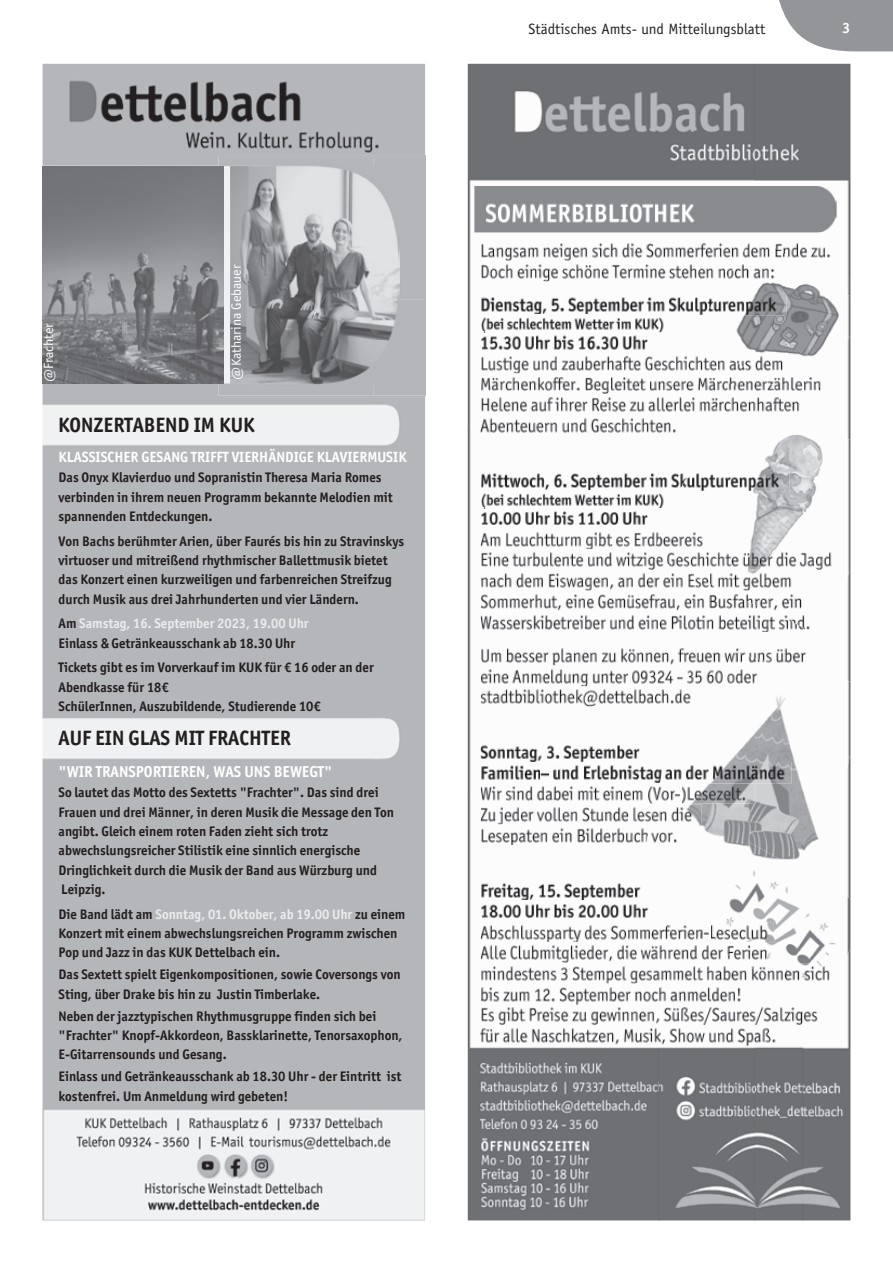
<style>
.page{position:relative;width:893px;height:1263px;background:#fff}
.page>*{position:absolute;margin:0;border:0;box-sizing:border-box;transform-origin:0 0}
.t1{font:700 20.85px "Officina Sans ITC Pro";color:#231f20}
.t2{font:700 15.9px "Officina Sans ITC Pro";color:#fff}
.t3{font:15px "Officina Sans Std";color:#231f20}
.t4{font:700 15px "Officina Sans Std";color:#fff}
.t5{font:700 14.85px "Officina Sans ITC Pro";color:#fff}
.t6{font:700 13.8px/19.4px "Officina Sans ITC Pro";color:#231f20}
.t7{font:13.5px "Officina Sans ITC Pro";color:#fff}
.s1{color:#ececee}
</style>
<div class="page">
<svg style="left:779px;top:0;width:114px;height:51px;background:#a2a4a6"></svg>
<img style="left:43px;top:64px;width:382px;height:1156px">
<div style="left:374px;top:156px;width:52px;height:240px;background:#b5b6b9"></div>
<img style="left:218px;top:156px;width:156px;height:48px">
<img style="left:224px;top:204px;width:6px;height:144px">
<img style="left:218px;top:348px;width:156px;height:48px">
<img style="left:230px;top:166px;width:169px;height:218px">
<img style="left:43px;top:166px;width:181px;height:217px">
<img style="left:468px;top:64px;width:287px;height:367px">
<img style="left:755px;top:64px;width:95px;height:170px">
<img style="left:468px;top:431px;width:123px;height:368px">
<img style="left:803px;top:1005px;width:47px;height:215px">
<img style="left:468px;top:799px;width:191px;height:421px">
<img style="left:659px;top:1045px;width:96px;height:175px">
<img style="left:755px;top:1047px;width:48px;height:173px">
<div style="left:474px;top:186px;width:363px;height:46px;background:#898b8e"></div>
<img style="left:654px;top:394px;width:196px;height:242px">
<img style="left:693px;top:234px;width:157px;height:170px">
<img style="left:644px;top:643px;width:206px;height:239px">
<img style="left:704px;top:871px;width:146px;height:134px">
<img style="left:733px;top:842px;width:88px;height:50px">
<img style="left:481px;top:241px;width:356px;height:20px">
<img style="left:738px;top:241px;width:57px;height:20px">
<img style="left:481px;top:262px;width:245px;height:19px">
<img style="left:726px;top:262px;width:55px;height:19px">
<img style="left:481px;top:294px;width:224px;height:21px">
<img style="left:705px;top:294px;width:82px;height:21px">
<img style="left:481px;top:315px;width:189px;height:17px">
<img style="left:481px;top:332px;width:177px;height:21px">
<img style="left:481px;top:353px;width:241px;height:20px">
<img style="left:722px;top:353px;width:71px;height:20px">
<img style="left:481px;top:374px;width:350px;height:20px">
<img style="left:723px;top:383px;width:29px;height:11px">
<img style="left:755px;top:374px;width:72px;height:20px">
<img style="left:481px;top:395px;width:328px;height:20px">
<img style="left:714px;top:395px;width:82px;height:20px">
<img style="left:787px;top:395px;width:22px;height:13px">
<img style="left:481px;top:416px;width:202px;height:19px">
<img style="left:481px;top:470px;width:199px;height:21px">
<img style="left:680px;top:470px;width:109px;height:21px">
<img style="left:481px;top:491px;width:189px;height:17px">
<img style="left:481px;top:507px;width:177px;height:22px">
<img style="left:481px;top:529px;width:173px;height:20px">
<img style="left:654px;top:529px;width:55px;height:20px">
<img style="left:481px;top:550px;width:170px;height:20px">
<img style="left:651px;top:550px;width:190px;height:20px">
<img style="left:481px;top:571px;width:201px;height:19px">
<img style="left:682px;top:571px;width:120px;height:19px">
<img style="left:481px;top:591px;width:245px;height:20px">
<img style="left:726px;top:591px;width:86px;height:20px">
<img style="left:481px;top:612px;width:290px;height:20px">
<img style="left:771px;top:612px;width:46px;height:20px">
<img style="left:481px;top:645px;width:334px;height:20px">
<img style="left:687px;top:645px;width:97px;height:20px">
<img style="left:481px;top:666px;width:201px;height:41px">
<img style="left:688px;top:666px;width:76px;height:20px">
<svg style="left:677px;top:666px;width:9px;height:20px"></svg>
<img style="left:686px;top:666px;width:2px;height:20px">
<img style="left:677px;top:687px;width:21px;height:20px">
<img style="left:481px;top:741px;width:168px;height:21px">
<img style="left:481px;top:762px;width:179px;height:21px">
<img style="left:481px;top:762px;width:60px;height:1px">
<img style="left:541px;top:763px;width:7px;height:20px">
<img style="left:660px;top:762px;width:131px;height:21px">
<img style="left:558px;top:762px;width:91px;height:1px">
<img style="left:553px;top:763px;width:5px;height:20px">
<svg style="left:541px;top:762px;width:17px;height:1px"></svg>
<img style="left:481px;top:784px;width:174px;height:19px">
<img style="left:655px;top:784px;width:20px;height:19px">
<img style="left:675px;top:784px;width:81px;height:19px">
<svg style="left:681px;top:784px;width:1px;height:19px"></svg>
<img style="left:481px;top:804px;width:169px;height:20px">
<img style="left:650px;top:804px;width:51px;height:20px">
<img style="left:481px;top:825px;width:165px;height:20px">
<img style="left:646px;top:825px;width:42px;height:20px">
<img style="left:481px;top:880px;width:165px;height:20px">
<img style="left:481px;top:900px;width:173px;height:22px">
<img style="left:481px;top:922px;width:217px;height:20px">
<svg style="left:698px;top:929px;width:5px;height:10px"></svg>
<img style="left:703px;top:922px;width:71px;height:20px">
<img style="left:710px;top:922px;width:5px;height:20px">
<svg style="left:709px;top:922px;width:1px;height:20px"></svg>
<img style="left:481px;top:943px;width:225px;height:20px">
<img style="left:706px;top:943px;width:71px;height:20px">
<img style="left:481px;top:963px;width:262px;height:20px">
<img style="left:743px;top:963px;width:98px;height:20px">
<img style="left:481px;top:984px;width:267px;height:20px">
<img style="left:481px;top:1005px;width:346px;height:20px">
<img style="left:481px;top:1026px;width:295px;height:19px">
<img style="left:486px;top:198px;width:221px;height:31px">
<p class="t7" style="left:41px;top:382px;width:60px;rotate:-90deg">@Frachter</p>
<p class="t7" style="left:228px;top:380px;width:116px;rotate:-90deg">@Katharina Gebauer</p>
<h1 class="t1" style="left:58px;top:414px;width:198px">KONZERTABEND IM KUK</h1>
<p class="t5" style="left:59px;top:449px;width:350px">KLASSISCHER GESANG TRIFFT VIERHÄNDIGE KLAVIERMUSIK</p>
<p class="t6" style="left:59px;top:468px;width:336px">Das Onyx Klavierduo und Sopranistin Theresa Maria Romes verbinden in ihrem neuen Programm bekannte Melodien mit spannenden Entdeckungen.</p>
<p class="t6" style="left:59px;top:531px;width:347px">Von Bachs berühmter Arien, über Faurés bis hin zu Stravinskys virtuoser und mitreißend rhythmischer Ballettmusik bietet das Konzert einen kurzweiligen und farbenreichen Streifzug durch Musik aus drei Jahrhunderten und vier Ländern.</p>
<p class="t6" style="left:59px;top:614px;width:252px">Am <span class="s1">Samstag, 16. September 2023, 19.00 Uhr<br></span>Einlass &amp; Getränkeausschank ab 18.30 Uhr</p>
<p class="t6" style="left:59px;top:658px;width:317px">Tickets gibt es im Vorverkauf im KUK für € 16 oder an der<br>Abendkasse für 18€<br>SchülerInnen, Auszubildende, Studierende 10€</p>
<h1 class="t1" style="left:59px;top:726px;width:234px">AUF EIN GLAS MIT FRACHTER</h1>
<p class="t2" style="left:59px;top:763px;width:275px">"WIR TRANSPORTIEREN, WAS UNS BEWEGT"</p>
<p class="t6" style="left:59px;top:783px;width:337px">So lautet das Motto des Sextetts "Frachter". Das sind drei Frauen und drei Männer, in deren Musik die Message den Ton angibt. Gleich einem roten Faden zieht sich trotz abwechslungsreicher Stilistik eine sinnlich energische Dringlichkeit durch die Musik der Band aus Würzburg und Leipzig.</p>
<p class="t6" style="left:59px;top:904px;width:348px">Die Band lädt am <span class="s1">Sonntag, 01. Oktober, ab 19.00 Uhr</span> zu einem<br>Konzert mit einem abwechslungsreichen Programm zwischen<br>Pop und Jazz in das KUK Dettelbach ein.</p>
<p class="t6" style="left:59px;top:965px;width:344px">Das Sextett spielt Eigenkompositionen, sowie Coversongs von<br>Sting, über Drake bis hin zu Justin Timberlake.</p>
<p class="t6" style="left:59px;top:1006px;width:346px">Neben der jazztypischen Rhythmusgruppe finden sich bei "Frachter" Knopf-Akkordeon, Bassklarinette, Tenorsaxophon,<br>E-Gitarrensounds und Gesang.</p>
<p class="t6" style="left:59px;top:1067px;width:344px">Einlass und Getränkeausschank ab 18.30 Uhr - der Eintritt ist kostenfrei. Um Anmeldung wird gebeten!</p>
<p class="t3" style="left:529px;top:20px;width:238px">Städtisches Amts- und Mitteilungsblatt</p>
<p class="t4" style="left:842px;top:19px;width:10px">3</p>
</div>
